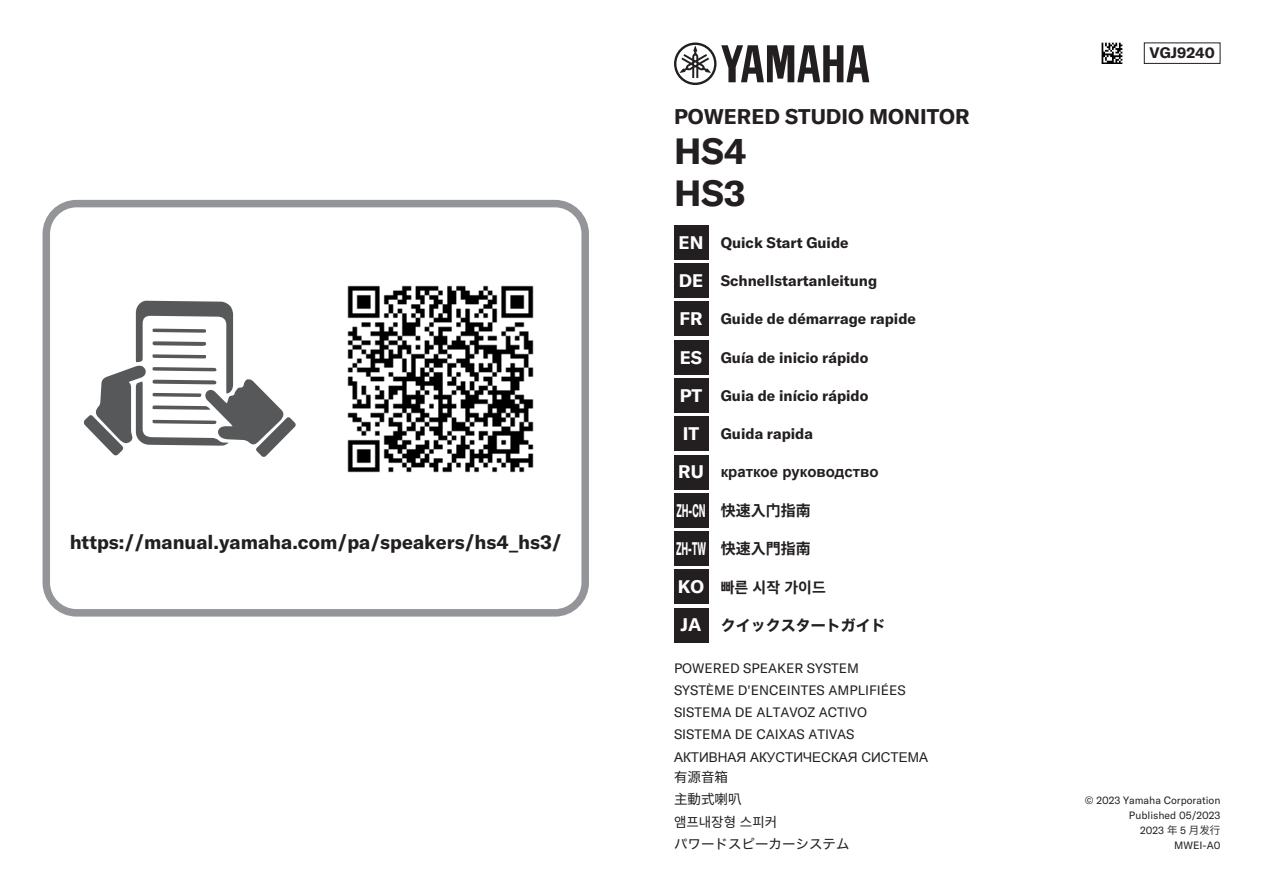
<style>
.page{position:relative;width:1263px;height:893px;background:#fff}
.page>*{position:absolute;margin:0;border:0;box-sizing:border-box;transform-origin:0 0}
.t1{font:700 36px/42px "GT America Y";color:#231f20}
.t2{font:700 21px "GT America Y";color:#231f20}
.t3{font:700 19.5px "GT America Y";color:#231f20}
.t4{font:700 18px "GT America Y";color:#fff}
.t5{font:700 18px "GT America Y";color:#fff;scale:.5 1}
.t6{font:700 15px "GT America Y";color:#231f20}
.t7{font:700 15px "Arial";color:#231f20}
.t8{font:15px "Hira Kaku Std N W7";color:#231f20}
.t9{font:200 15px "Source Han Sans KVF";color:#231f20}
.t10{font:200 15px "Source Han Sans HCVF";color:#231f20}
.t11{font:200 15px "Source Han Sans TCVF";color:#231f20}
.t12{font:13.5px/22.2px "GT America Y";color:#231f20}
.t13{font:13.5px "Arial";color:#231f20}
.t14{font:13.5px "Hira Kaku Std N W4";color:#231f20}
.t15{font:200 13.5px "Source Han Sans KVF";color:#231f20}
.t16{font:200 13.5px "Source Han Sans TCVF";color:#231f20}
.t17{font:200 13.5px "Source Han Sans HCVF";color:#231f20}
.t18{font:10.5px/15px "GT America Y";color:#231f20;text-align:right}
.s1{font-family:"Source Han Sans HCVF";font-weight:200}
</style>
<div class="page">
<svg style="left:674px;top:43px;width:195px;height:42px"></svg>
<div style="left:1144px;top:43px;width:76px;height:21px;border:1px solid #231f20"></div>
<div style="left:674px;top:493px;width:34px;height:34px;background:#231f20"></div>
<div style="left:674px;top:531px;width:34px;height:35px;background:#231f20"></div>
<div style="left:674px;top:570px;width:34px;height:34px;background:#231f20"></div>
<div style="left:674px;top:608px;width:34px;height:34px;background:#231f20"></div>
<img style="left:1101px;top:43px;width:22px;height:21px">
<div style="left:674px;top:264px;width:34px;height:34px;background:#231f20"></div>
<div style="left:674px;top:302px;width:34px;height:34px;background:#231f20"></div>
<div style="left:674px;top:340px;width:34px;height:34px;background:#231f20"></div>
<div style="left:674px;top:378px;width:34px;height:34px;background:#231f20"></div>
<div style="left:674px;top:225px;width:34px;height:34px;background:#231f20"></div>
<div style="left:674px;top:417px;width:34px;height:34px;background:#231f20"></div>
<div style="left:674px;top:455px;width:34px;height:34px;background:#231f20"></div>
<div style="left:43px;top:200px;width:546px;height:417px;border:8px solid #939598;border-radius:30px"></div>
<svg style="left:83px;top:301px;width:213px;height:156px"></svg>
<img style="left:347px;top:285px;width:187px;height:188px">
<h3 class="t3" style="left:70px;top:530px;width:494px">https://manual.yamaha.com/pa/speakers/hs4_hs3/</h3>
<h2 class="t2" style="left:674px;top:104px;width:297px">POWERED STUDIO MONITOR</h2>
<h1 class="t1" style="left:674px;top:130px;width:75px">HS4<br>HS3</h1>
<p class="t4" style="left:679px;top:231px;width:26px">EN</p>
<p class="t6" style="left:721px;top:233px;width:129px">Quick Start Guide</p>
<p class="t4" style="left:679px;top:269px;width:26px">DE</p>
<p class="t6" style="left:721px;top:271px;width:158px">Schnellstartanleitung</p>
<p class="t4" style="left:679px;top:308px;width:25px">FR</p>
<p class="t6" style="left:721px;top:310px;width:197px">Guide de démarrage rapide</p>
<p class="t4" style="left:680px;top:346px;width:24px">ES</p>
<p class="t6" style="left:721px;top:348px;width:149px">Guía de inicio rápido</p>
<p class="t4" style="left:680px;top:384px;width:24px">PT</p>
<p class="t6" style="left:721px;top:386px;width:149px">Guia de início rápido</p>
<p class="t4" style="left:683px;top:422px;width:18px">IT</p>
<p class="t6" style="left:721px;top:424px;width:94px">Guida rapida</p>
<p class="t4" style="left:678px;top:461px;width:27px">RU</p>
<p class="t7" style="left:721px;top:462px;width:159px">краткое руководство</p>
<p class="t5" style="left:676px;top:499px;width:60px">ZH C N-</p>
<p class="t10" style="left:721px;top:502px;width:91px">快速入门指南</p>
<p class="t5" style="left:676px;top:537px;width:62px">ZH T W-</p>
<p class="t11" style="left:721px;top:540px;width:91px">快速入門指南</p>
<p class="t4" style="left:678px;top:576px;width:28px">KO</p>
<p class="t9" style="left:721px;top:579px;width:106px">빠른 시작 가이드</p>
<p class="t4" style="left:681px;top:614px;width:22px">JA</p>
<p class="t8" style="left:721px;top:613px;width:166px">クイックスタートガイド</p>
<p class="t12" style="left:674px;top:657px;width:233px">POWERED SPEAKER SYSTEM<br>SYSTÈME D'ENCEINTES AMPLIFIÉES<br>SISTEMA DE ALTAVOZ ACTIVO<br>SISTEMA DE CAIXAS ATIVAS</p>
<p class="t13" style="left:674px;top:748px;width:256px">АКТИВНАЯ АКУСТИЧЕСКАЯ СИСТЕМА</p>
<p class="t17" style="left:674px;top:769px;width:55px">有源音箱</p>
<p class="t16" style="left:674px;top:792px;width:69px">主動式喇叭</p>
<p class="t15" style="left:674px;top:814px;width:105px">앰프내장형 스피커</p>
<p class="t14" style="left:674px;top:833px;width:177px">パワードスピーカーシステム</p>
<p class="t6" style="left:1149px;top:44px;width:67px">VGJ9240</p>
<p class="t18" style="left:1085px;top:793px;width:137px">© 2023 Yamaha Corporation<br>Published 05/2023<br>2023 <span class="s1">年</span> 5 <span class="s1">月发行<br></span>MWEI A- 0</p>
</div>
